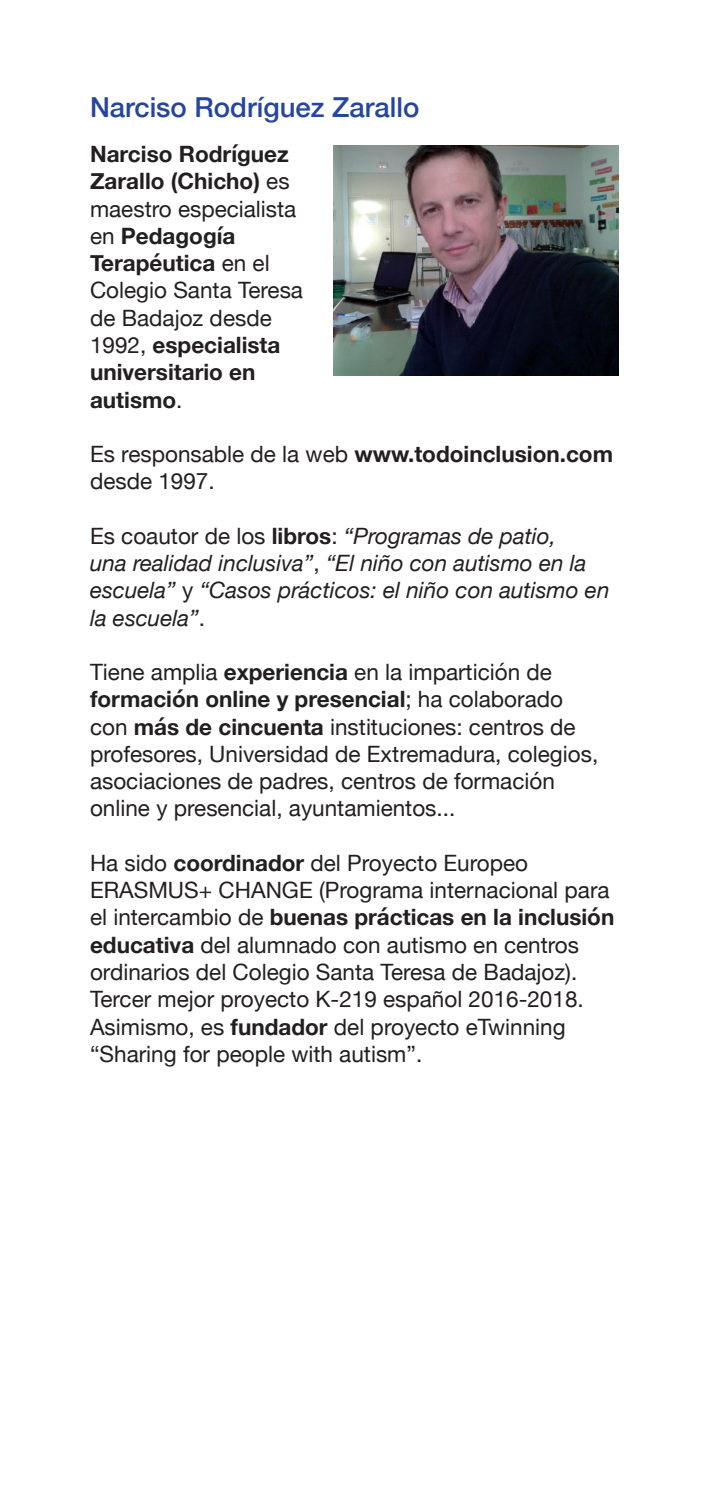
<style>
.page{position:relative;width:709px;height:1489px;background:#fff}
.page>*{position:absolute;margin:0;border:0;box-sizing:border-box;transform-origin:0 0}
.t1{font:500 27.5px "Helvetica Neue";color:#26459d}
.t2{font:22.5px/27.2px "Helvetica Neue";color:#231f20}
.t3{font:700 22.5px/27.2px "Helvetica Neue";color:#231f20}
.t4{font:italic 22.5px/27.2px "Helvetica Neue";color:#231f20}
.s1{font-weight:400}
.s2{font-weight:700}
.s3{font-style:normal}
.s4{font-weight:700;font-style:normal}
</style>
<div class="page">
<img style="left:334px;top:145px;width:285px;height:231px">
<p class="t1" style="left:90px;top:85px;width:331px">Narciso Rodríguez Zarallo</p>
<p class="t3" style="left:90px;top:141px;width:214px">Narciso Rodríguez<br>Zarallo (Chicho) <span class="s1">es maestro especialista en</span> Pedagogía<br>Terapéutica <span class="s1">en el<br>Colegio Santa Teresa de Badajoz desde<br>1992,</span> especialista universitario en autismo<span class="s1">.</span></p>
<p class="t2" style="left:90px;top:441px;width:524px">Es responsable de la web <span class="s2">www.todoinclusion.com </span>desde 1997.</p>
<p class="t4" style="left:90px;top:523px;width:521px"><span class="s3">Es coautor de los</span> <span class="s4">libros</span><span class="s3">:</span> “Programas de patio,<br>una realidad inclusiva”<span class="s3">,</span> “El niño con autismo en la escuela” <span class="s3">y</span> “Casos prácticos: el niño con autismo en la escuela”<span class="s3">.</span></p>
<p class="t2" style="left:90px;top:659px;width:509px">Tiene amplia <span class="s2">experiencia</span> en la impartición de <span class="s2">formación online y presencial</span>; ha colaborado con <span class="s2">más de cincuenta</span> instituciones: centros de profesores, Universidad de Extremadura, colegios, asociaciones de padres, centros de formación online y presencial, ayuntamientos...</p>
<p class="t2" style="left:90px;top:850px;width:526px">Ha sido <span class="s2">coordinador</span> del Proyecto Europeo ERASMUS+ CHANGE (Programa internacional para el intercambio de <span class="s2">buenas prácticas en la inclusión educativa</span> del alumnado con autismo en centros ordinarios del Colegio Santa Teresa de Badajoz).<br>Tercer mejor proyecto K-219 español 2016-2018.<br>Asimismo, es <span class="s2">fundador</span> del proyecto eTwinning “Sharing for people with autism”.</p>
</div>
